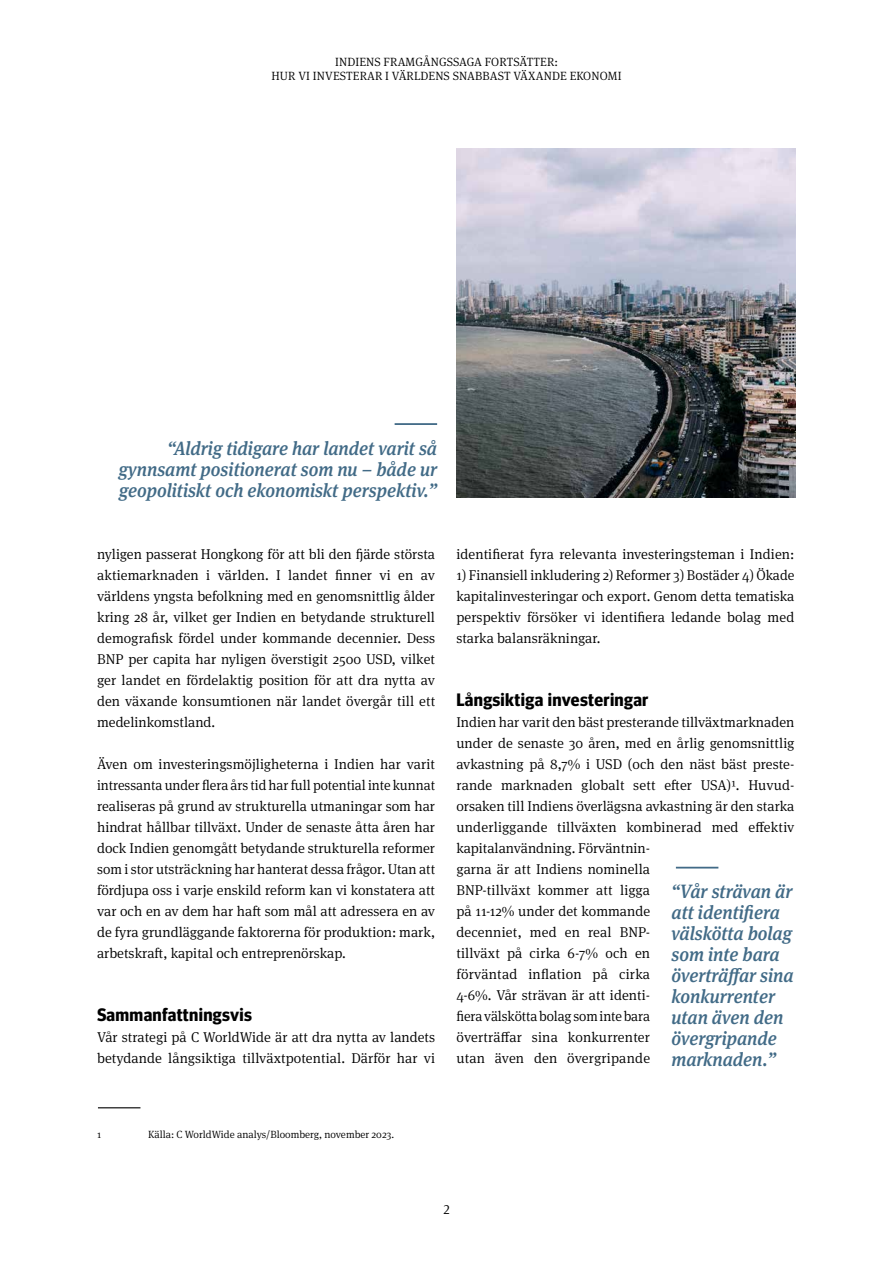
<style>
.page{position:relative;width:893px;height:1263px;background:#fff}
.page>*{position:absolute;margin:0;border:0;box-sizing:border-box;transform-origin:0 0}
.t1{font:italic 500 19.2px/21px "Meta Serif Pro";color:#426b87;scale:.93 1}
.t2{font:700 18px "Meta Headline Pro";letter-spacing:.02em;color:#000}
.t3{font:300 14.25px/21px "Meta Serif Pro";letter-spacing:.005em;color:#000;text-align:justify}
.t4{font:300 13.5px "Meta Serif Pro";color:#000}
.t5{font:300 12px/14.4px "Meta Serif Pro";letter-spacing:.01em;color:#000;text-align:center}
.t6{font:300 10.5px "Meta Serif Pro";color:#000}
</style>
<div class="page">
<hr style="left:676px;top:867px;width:42px;height:1px;background:#426b87">
<hr style="left:395px;top:423px;width:42px;height:2px;background:#426b87">
<img style="left:457px;top:148px;width:338px;height:349px">
<hr style="left:98px;top:1107px;width:42px;height:1px;background:#000">
<p class="t5" style="left:271px;top:54px;width:352px">INDIENS FRAMGÅNGSSAGA FORTSÄTTER:<br>HUR VI INVESTERAR I VÄRLDENS SNABBAST VÄXANDE EKONOMI</p>
<h1 class="t1" style="left:119px;top:436px;width:344px;text-align:justify;text-indent:49px">“Aldrig tidigare har landet varit så gynnsamt positionerat som nu – både ur geopolitiskt och ekonomiskt perspektiv.”</h1>
<p class="t3" style="left:97px;top:543px;width:340px">nyligen passerat Hongkong för att bli den fjärde största aktiemarknaden i världen. I landet finner vi en av världens yngsta befolkning med en genomsnittlig ålder kring 28 år, vilket ger Indien en betydande strukturell demografisk fördel under kommande decennier. Dess BNP per capita har nyligen överstigit 2500 USD, vilket ger landet en fördelaktig position för att dra nytta av den växande konsumtionen när landet övergår till ett medelinkomstland.</p>
<p class="t3" style="left:97px;top:753px;width:340px">Även om investeringsmöjligheterna i Indien har varit intressanta under flera års tid har full potential inte kunnat realiseras på grund av strukturella utmaningar som har hindrat hållbar tillväxt. Under de senaste åtta åren har dock Indien genomgått betydande strukturella reformer som i stor utsträckning har hanterat dessa frågor. Utan att fördjupa oss i varje enskild reform kan vi konstatera att var och en av dem har haft som mål att adressera en av de fyra grundläggande faktorerna för produktion: mark, arbetskraft, kapital och entreprenörskap.</p>
<p class="t2" style="left:97px;top:1001px;width:156px">Sammanfattningsvis</p>
<p class="t3" style="left:97px;top:1026px;width:340px">Vår strategi på C WorldWide är att dra nytta av landets betydande långsiktiga tillväxtpotential. Därför har vi</p>
<p class="t3" style="left:456px;top:543px;width:340px">identifierat fyra relevanta investeringsteman i Indien:</p>
<p class="t3" style="left:456px;top:564px;width:340px">1) Finansiell inkludering 2) Reformer 3) Bostäder 4) Ökade kapitalinvesteringar och export. Genom detta tematiska perspektiv försöker vi identifiera ledande bolag med starka balansräkningar.</p>
<p class="t2" style="left:456px;top:686px;width:194px">Långsiktiga investeringar</p>
<p class="t3" style="left:456px;top:711px;width:340px;text-align:left">Indien har varit den bäst presterande tillväxtmarknaden under de senaste 30 åren, med en årlig genomsnittlig avkastning på 8,7% i USD (och den näst bäst preste&shy;rande marknaden globalt sett efter USA)1. Huvud&shy;orsaken till Indiens överlägsna avkastning är den starka underliggande tillväxten kombinerad med effektiv kapitalanvändning. Förväntnin-<br>garna är att Indiens nominella<br>BNP-tillväxt kommer att ligga<br>på 11-12% under det kommande<br>decenniet, med en real BNP-<br>tillväxt på cirka 6-7% och en<br>förväntad inflation på cirka<br>4-6%. Vår strävan är att identi-<br>fiera välskötta bolag som inte bara<br>överträffar sina konkurrenter<br>utan även den övergripande</p>
<h1 class="t1" style="left:671px;top:880px;width:133px">“Vår strävan är att identifiera välskötta bolag som inte bara överträffar sina konkurrenter utan även den övergripande marknaden.”</h1>
<p class="t6" style="left:97px;top:1127px;width:6px">1</p>
<p class="t6" style="left:148px;top:1127px;width:248px">Källa: C WorldWide analys/Bloomberg, november 2023.</p>
<p class="t4" style="left:443px;top:1199px;width:8px">2</p>
</div>
